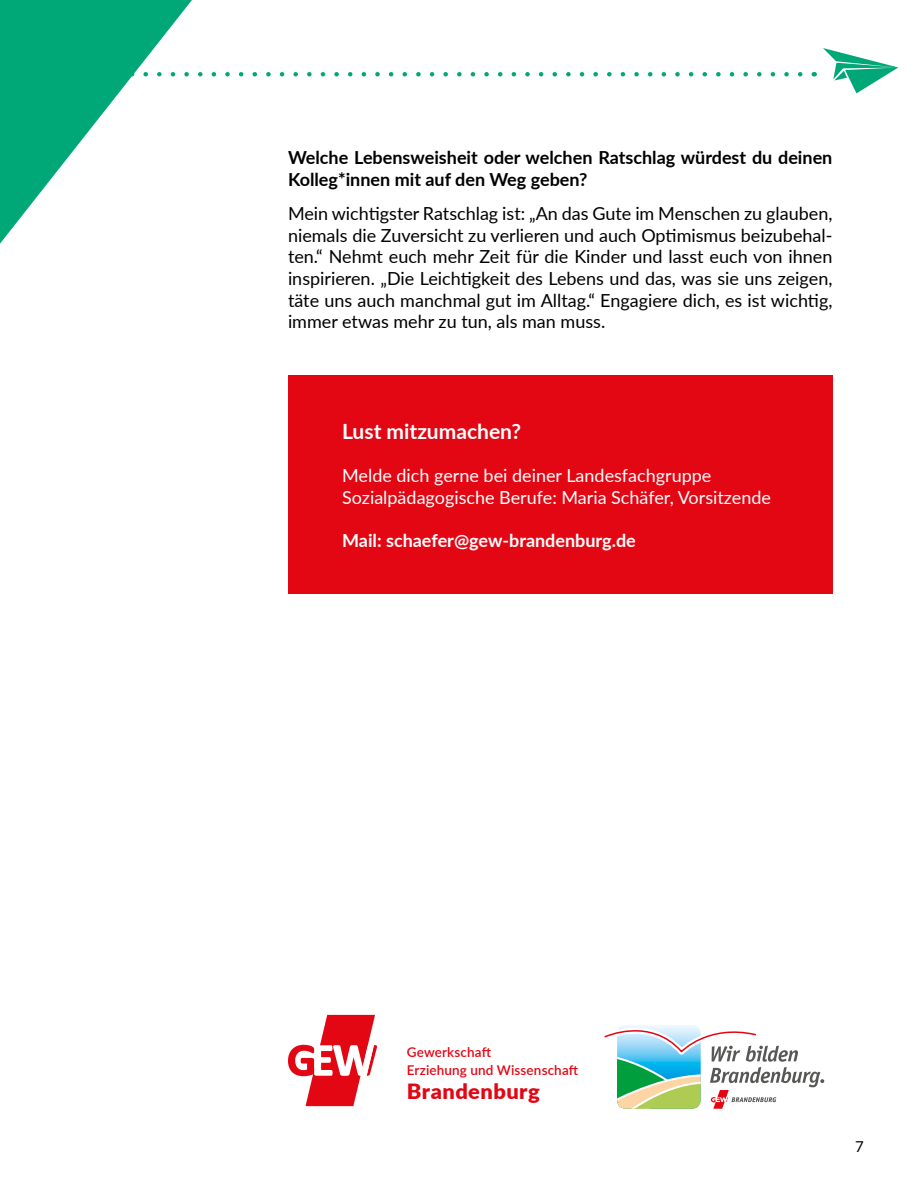
<style>
.page{position:relative;width:918px;height:1188px;background:#fff}
.page>*{position:absolute;margin:0;border:0;box-sizing:border-box;transform-origin:0 0}
.t1{font:700 21px "Lato";color:#fff}
.t2{font:900 21px "Lato";letter-spacing:.02em;color:#e30613;scale:1.04 1}
.t3{font:18px/21.6px "Lato";color:#000;text-align:justify}
.t4{font:18px/21.6px "Lato";color:#fff}
.t5{font:700 18px/21.6px "Lato";color:#000}
.t6{font:700 18px "Lato";color:#fff}
.t7{font:15px "Lato";color:#000}
.t8{font:600 13.5px/18px "Lato";letter-spacing:.01em;color:#e30613}
</style>
<div class="page">
<svg style="left:198px;top:72px;width:602px;height:4px"></svg>
<svg style="left:823px;top:48px;width:75px;height:45px"></svg>
<svg style="left:0;top:0;width:192px;height:244px"></svg>
<svg style="left:288px;top:1015px;width:89px;height:91px"></svg>
<svg style="left:604px;top:1025px;width:220px;height:84px"></svg>
<div style="left:288px;top:375px;width:544px;height:219px;background:#e30613"></div>
<p class="t5" style="left:288px;top:146px;width:546px">Welche Lebensweisheit oder welchen Ratschlag würdest du deinen<br>Kolleg*innen mit auf den Weg geben?</p>
<p class="t3" style="left:288px;top:202px;width:546px">Mein wichtigster Ratschlag ist: „An das Gute im Menschen zu glauben, niemals die Zuversicht zu verlieren und auch Optimismus beizubehal&shy;ten.“ Nehmt euch mehr Zeit für die Kinder und lasst euch von ihnen inspirieren. „Die Leichtigkeit des Lebens und das, was sie uns zeigen, täte uns auch manchmal gut im Alltag.“ Engagiere dich, es ist wichtig, immer etwas mehr zu tun, als man muss.</p>
<p class="t1" style="left:342px;top:416px;width:181px">Lust mitzumachen?</p>
<p class="t4" style="left:342px;top:464px;width:430px">Melde dich gerne bei deiner Landesfachgruppe<br>Sozialpädagogische Berufe: Maria Schäfer, Vorsitzende</p>
<p class="t6" style="left:342px;top:527px;width:295px">Mail: schaefer@gew-brandenburg.de</p>
<p class="t8" style="left:407px;top:1043px;width:173px">Gewerkschaft<br>Erziehung und Wissenschaft</p>
<p class="t2" style="left:407px;top:1076px;width:129px">Brandenburg</p>
<p class="t7" style="left:855px;top:1136px;width:10px">7</p>
</div>
